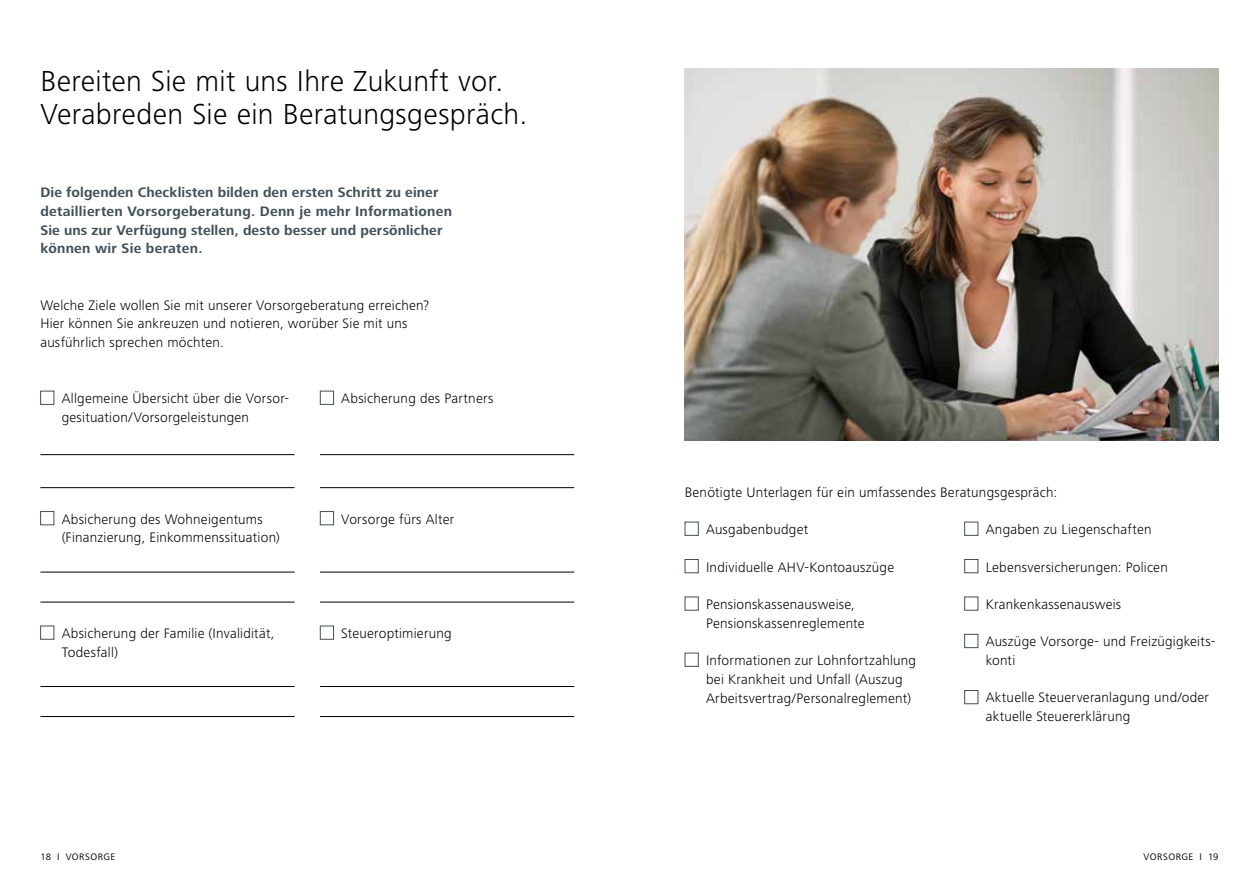
<style>
.page{position:relative;width:1259px;height:893px;background:#fff}
.page>*{position:absolute;margin:0;border:0;box-sizing:border-box;transform-origin:0 0}
.t1{font:300 30px/33px "Frutiger Next LT";letter-spacing:.01em;color:#000}
.t2{font:300 14.25px/18.8px "Frutiger Next LT";letter-spacing:.015em;color:#000}
.t3{font:700 14.25px/18.8px "Frutiger Next LT";letter-spacing:.01em;color:#435059}
.t4{font:9.75px "Frutiger Next LT";letter-spacing:.05em;color:#000}
</style>
<div class="page">
<img style="left:685px;top:68px;width:533px;height:373px">
<div style="left:685px;top:522px;width:13px;height:14px;background:#fff;border:1px solid #435059"></div>
<div style="left:685px;top:559px;width:13px;height:14px;background:#fff;border:1px solid #435059"></div>
<div style="left:685px;top:653px;width:13px;height:14px;background:#fff;border:1px solid #435059"></div>
<div style="left:964px;top:522px;width:14px;height:14px;background:#fff;border:1px solid #435059"></div>
<div style="left:964px;top:559px;width:14px;height:14px;background:#fff;border:1px solid #435059"></div>
<div style="left:964px;top:597px;width:14px;height:13px;background:#fff;border:1px solid #435059"></div>
<div style="left:964px;top:634px;width:14px;height:14px;background:#fff;border:1px solid #435059"></div>
<div style="left:964px;top:690px;width:14px;height:14px;background:#fff;border:1px solid #435059"></div>
<hr style="left:40px;top:454px;width:254px;height:1px;background:#000">
<hr style="left:40px;top:487px;width:254px;height:1px;background:#000">
<hr style="left:40px;top:572px;width:254px;height:1px;background:#000">
<hr style="left:40px;top:602px;width:254px;height:1px;background:#000">
<hr style="left:40px;top:686px;width:254px;height:1px;background:#000">
<hr style="left:40px;top:716px;width:254px;height:1px;background:#000">
<div style="left:40px;top:391px;width:14px;height:14px;background:#fff;border:1px solid #435059"></div>
<div style="left:40px;top:511px;width:14px;height:14px;background:#fff;border:1px solid #435059"></div>
<div style="left:40px;top:626px;width:14px;height:13px;background:#fff;border:1px solid #435059"></div>
<hr style="left:320px;top:454px;width:254px;height:1px;background:#000">
<hr style="left:320px;top:487px;width:254px;height:1px;background:#000">
<hr style="left:320px;top:572px;width:254px;height:1px;background:#000">
<hr style="left:320px;top:602px;width:254px;height:1px;background:#000">
<hr style="left:320px;top:686px;width:254px;height:1px;background:#000">
<hr style="left:320px;top:716px;width:254px;height:1px;background:#000">
<div style="left:320px;top:391px;width:14px;height:14px;background:#fff;border:1px solid #435059"></div>
<div style="left:320px;top:511px;width:14px;height:14px;background:#fff;border:1px solid #435059"></div>
<div style="left:320px;top:626px;width:14px;height:13px;background:#fff;border:1px solid #435059"></div>
<h1 class="t1" style="left:40px;top:65px;width:488px">Bereiten Sie mit uns Ihre Zukunft vor.<br>Verabreden Sie ein Beratungsgespräch.</h1>
<p class="t3" style="left:40px;top:183px;width:413px">Die folgenden Checklisten bilden den ersten Schritt zu einer detaillierten Vorsorgeberatung. Denn je mehr Informationen Sie uns zur Verfügung stellen, desto besser und persönlicher können wir Sie beraten.</p>
<p class="t2" style="left:40px;top:296px;width:390px">Welche Ziele wollen Sie mit unserer Vorsorgeberatung erreichen?<br>Hier können Sie ankreuzen und notieren, worüber Sie mit uns ausführlich sprechen möchten.</p>
<p class="t2" style="left:62px;top:389px;width:229px">Allgemeine Übersicht über die Vorsor&shy;gesituation/Vorsorgeleistungen</p>
<p class="t2" style="left:341px;top:389px;width:153px">Absicherung des Partners</p>
<p class="t2" style="left:62px;top:509px;width:220px">Absicherung des Wohneigentums (Finanzierung, Einkommenssituation)</p>
<p class="t2" style="left:62px;top:624px;width:214px">Absicherung der Familie (Invalidität,<br>Todesfall)</p>
<p class="t2" style="left:341px;top:509px;width:114px">Vorsorge fürs Alter</p>
<p class="t2" style="left:341px;top:624px;width:112px">Steueroptimierung</p>
<p class="t2" style="left:685px;top:483px;width:374px">Benötigte Unterlagen für ein umfassendes Beratungsgespräch:</p>
<p class="t2" style="left:706px;top:520px;width:104px">Ausgabenbudget</p>
<p class="t2" style="left:706px;top:557px;width:190px">Individuelle AHV-Kontoauszüge</p>
<p class="t2" style="left:706px;top:595px;width:160px">Pensionskassenausweise,<br>Pensionskassenreglemente</p>
<p class="t2" style="left:706px;top:651px;width:212px">Informationen zur Lohnfortzahlung bei Krankheit und Unfall (Auszug<br>Arbeitsvertrag/Personalreglement)</p>
<p class="t2" style="left:985px;top:520px;width:167px">Angaben zu Liegenschaften</p>
<p class="t2" style="left:985px;top:557px;width:184px">Lebensversicherungen: Policen</p>
<p class="t2" style="left:985px;top:595px;width:137px">Krankenkassenausweis</p>
<p class="t2" style="left:985px;top:632px;width:231px">Auszüge Vorsorge- und Freizügigkeits&shy;konti</p>
<p class="t2" style="left:985px;top:688px;width:225px">Aktuelle Steuerveranlagung und/oder aktuelle Steuererklärung</p>
<p class="t4" style="left:40px;top:851px;width:76px">18 I VORSORGE</p>
<p class="t4" style="left:1143px;top:851px;width:76px">VORSORGE I 19</p>
</div>
